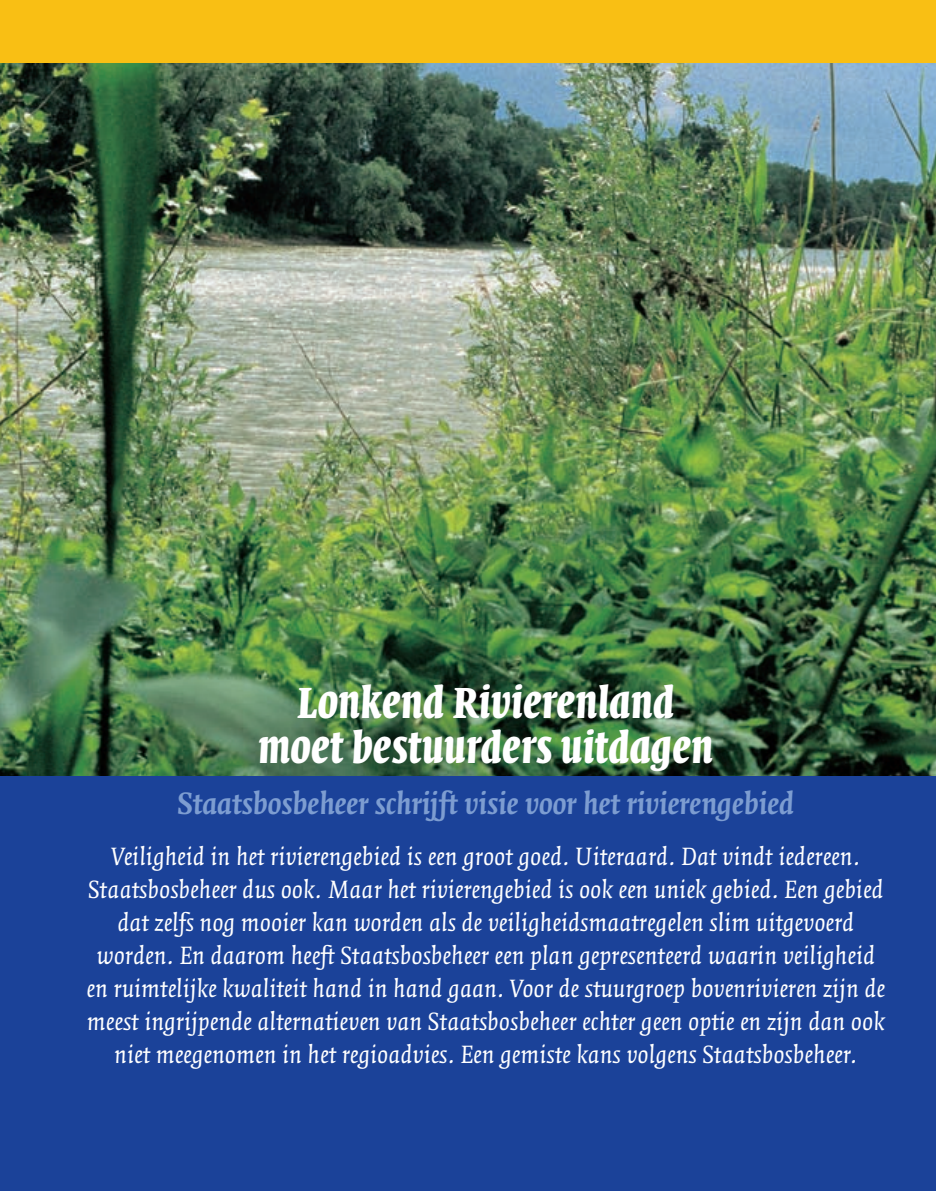
<style>
.page{position:relative;width:936px;height:1191px;background:#fff}
.page>*{position:absolute;margin:0;border:0;box-sizing:border-box;transform-origin:0 0}
.t1{font:italic 700 45px/45px "Quadraat Dis";color:#fff;text-align:center}
.t2{font:italic 700 33px "Quadraat";color:#7d9dd1}
.t3{font:italic 27px/33px "Quadraat";color:#fff;text-align:center}
</style>
<div class="page">
<div style="left:0;top:641px;width:935px;height:550px;background:#1b4299"></div>
<div style="left:0;top:0;width:935px;height:64px;background:#f9bf14"></div>
<img style="left:0;top:64px;width:935px;height:712px">
<h1 class="t1" style="left:258px;top:681px;width:457px">Lonkend Rivierenland moet bestuurders uitdagen</h1>
<p class="t2" style="left:177px;top:785px;width:618px">Staatsbosbeheer schrijft visie voor het rivierengebied</p>
<p class="t3" style="left:87px;top:840px;width:799px">Veiligheid in het rivierengebied is een groot goed. Uiteraard. Dat vindt iedereen.<br>Staatsbosbeheer dus ook. Maar het rivierengebied is ook een uniek gebied. Een gebied dat zelfs nog mooier kan worden als de veiligheidsmaatregelen slim uitgevoerd worden. En daarom heeft Staatsbosbeheer een plan gepresenteerd waarin veiligheid en ruimtelijke kwaliteit hand in hand gaan. Voor de stuurgroep bovenrivieren zijn de meest ingrijpende alternatieven van Staatsbosbeheer echter geen optie en zijn dan ook niet meegenomen in het regioadvies. Een gemiste kans volgens Staatsbosbeheer.</p>
</div>
